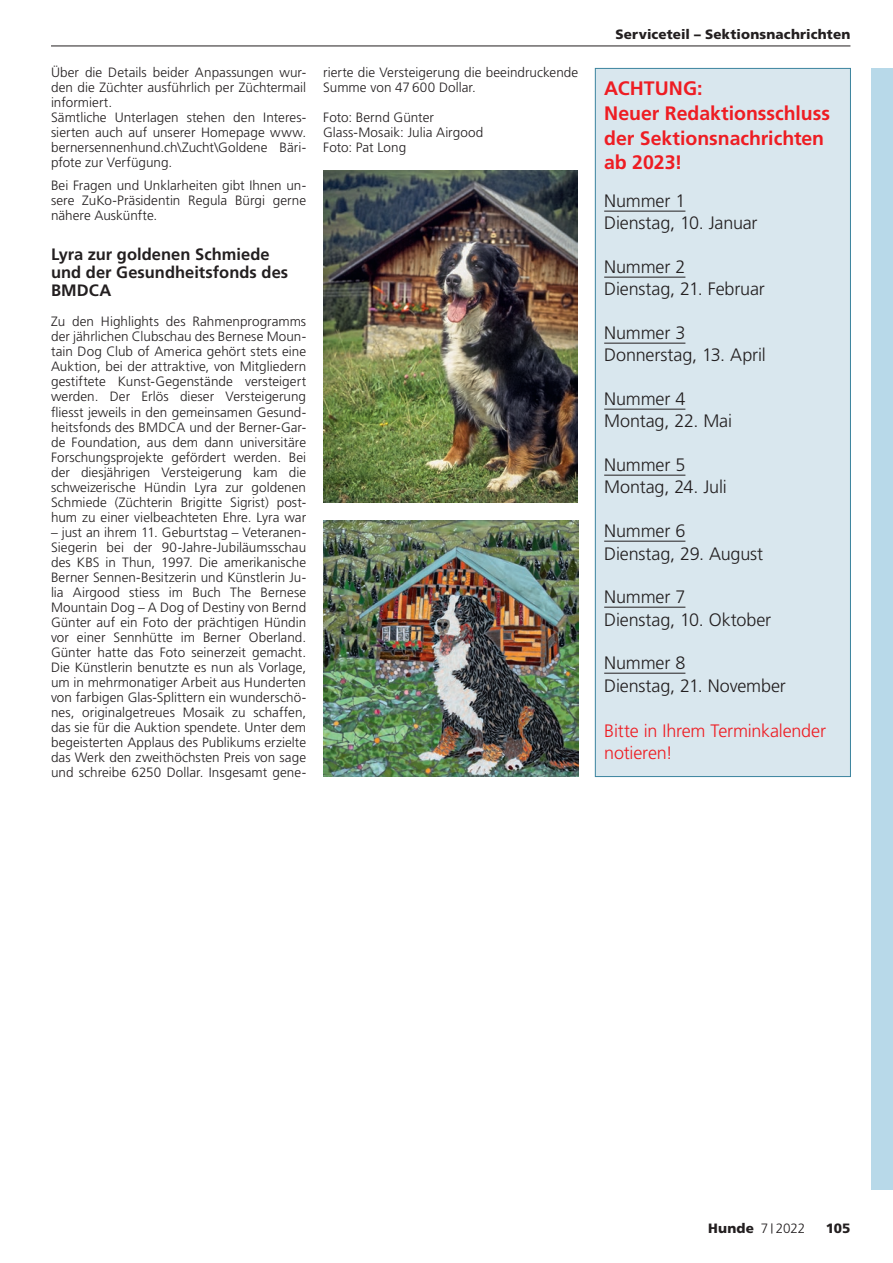
<style>
.page{position:relative;width:893px;height:1263px;background:#fff}
.page>*{position:absolute;margin:0;border:0;box-sizing:border-box;transform-origin:0 0}
.t1{font:700 19.5px/24.8px "Frutiger LT Std";color:#ee1d23}
.t2{font:300 18px/22.5px "Frutiger LT Std";letter-spacing:-.01em;color:#231f20}
.t3{font:300 18px/22.5px "Frutiger LT Std";letter-spacing:-.01em;color:#ee1d23}
.t4{font:700 16.5px/18px "Frutiger LT Std";letter-spacing:.005em;color:#231f20}
.t5{font:300 13.5px/15px "Frutiger LT Std";letter-spacing:.005em;color:#231f20}
.t6{font:900 13.5px "Frutiger LT Std";letter-spacing:.01em;color:#231f20}
.s1{font-weight:300}
.s2{font-weight:300;font-size:10.2px}
</style>
<div class="page">
<div style="left:872px;top:68px;width:21px;height:1121px;background:#b8d9e9"></div>
<hr style="left:89px;top:0;width:255px;height:1px;background:#ececec">
<hr style="left:344px;top:0;width:256px;height:1px;background:#ececec">
<hr style="left:600px;top:0;width:255px;height:1px;background:#ececec">
<hr style="left:51px;top:46px;width:799px;height:1px;background:#231f20">
<img style="left:323px;top:170px;width:254px;height:333px">
<img style="left:323px;top:520px;width:255px;height:256px">
<div style="left:595px;top:68px;width:255px;height:708px;background:#d9e7ee"></div>
<hr style="left:604px;top:211px;width:81px;height:1px;background:#231f20">
<hr style="left:604px;top:277px;width:81px;height:1px;background:#231f20">
<hr style="left:604px;top:343px;width:81px;height:1px;background:#231f20">
<hr style="left:604px;top:409px;width:81px;height:1px;background:#231f20">
<hr style="left:604px;top:475px;width:81px;height:1px;background:#231f20">
<hr style="left:604px;top:541px;width:81px;height:1px;background:#231f20">
<hr style="left:604px;top:607px;width:81px;height:1px;background:#231f20">
<hr style="left:604px;top:673px;width:81px;height:1px;background:#231f20">
<div style="left:595px;top:68px;width:256px;height:709px;border:1px solid #3c849f"></div>
<p class="t5" style="left:51px;top:65px;width:257px">Über die Details beider Anpassungen wur&shy;den die Züchter ausführlich per Züchtermail informiert.<br>Sämtliche Unterlagen stehen den Interes&shy;sierten auch auf unserer Homepage www. bernersennenhund.ch\Zucht\Goldene Bäri&shy;pfote zur Verfügung.</p>
<p class="t5" style="left:51px;top:178px;width:257px;text-align:justify">Bei Fragen und Unklarheiten gibt Ihnen un&shy;sere ZuKo-Präsidentin Regula Bürgi gerne nähere Auskünfte.</p>
<p class="t4" style="left:51px;top:246px;width:239px">Lyra zur goldenen Schmiede und der Gesundheitsfonds des<br>BMDCA</p>
<p class="t5" style="left:51px;top:314px;width:257px;text-align:justify">Zu den Highlights des Rahmenprogramms der jährlichen Clubschau des Bernese Moun&shy;tain Dog Club of America gehört stets eine Auktion, bei der attraktive, von Mitgliedern gestiftete Kunst-Gegenstände versteigert werden. Der Erlös dieser Versteigerung fliesst jeweils in den gemeinsamen Gesund&shy;heitsfonds des BMDCA und der Berner-Gar&shy;de Foundation, aus dem dann universitäre Forschungsprojekte gefördert werden. Bei der diesjährigen Versteigerung kam die schweizerische Hündin Lyra zur goldenen Schmiede (Züchterin Brigitte Sigrist) post&shy;hum zu einer vielbeachteten Ehre. Lyra war</p>
<p class="t5" style="left:51px;top:524px;width:257px;text-align:justify">– just an ihrem 11. Geburtstag – Veteranen-Siegerin bei der 90-Jahre-Jubiläumsschau des KBS in Thun, 1997. Die amerikanische Berner Sennen-Besitzerin und Künstlerin Ju&shy;lia Airgood stiess im Buch The Bernese Mountain Dog – A Dog of Destiny von Bernd Günter auf ein Foto der prächtigen Hündin vor einer Sennhütte im Berner Oberland.<br>Günter hatte das Foto seinerzeit gemacht.<br>Die Künstlerin benutzte es nun als Vorlage, um in mehrmonatiger Arbeit aus Hunderten von farbigen Glas-Splittern ein wunderschö&shy;nes, originalgetreues Mosaik zu schaffen, das sie für die Auktion spendete. Unter dem begeisterten Applaus des Publikums erzielte das Werk den zweithöchsten Preis von sage und schreibe 6250 Dollar. Insgesamt gene-</p>
<p class="t5" style="left:323px;top:65px;width:257px">rierte die Versteigerung die beeindruckende<br>Summe von 47 600 Dollar.</p>
<p class="t5" style="left:323px;top:110px;width:162px">Foto: Bernd Günter<br>Glass-Mosaik: Julia Airgood<br>Foto: Pat Long</p>
<p class="t6" style="left:616px;top:26px;width:236px">Serviceteil – Sektionsnachrichten</p>
<h1 class="t1" style="left:604px;top:76px;width:227px">ACHTUNG:<br>Neuer Redaktionsschluss der Sektionsnachrichten ab 2023!</h1>
<h2 class="t2" style="left:604px;top:190px;width:155px">Nummer 1<br>Dienstag, 10. Januar</h2>
<h2 class="t2" style="left:604px;top:256px;width:162px">Nummer 2<br>Dienstag, 21. Februar</h2>
<h2 class="t2" style="left:604px;top:322px;width:163px">Nummer 3<br>Donnerstag, 13. April</h2>
<h2 class="t2" style="left:604px;top:388px;width:129px">Nummer 4<br>Montag, 22. Mai</h2>
<h2 class="t2" style="left:604px;top:454px;width:124px">Nummer 5<br>Montag, 24. Juli</h2>
<h2 class="t2" style="left:604px;top:520px;width:160px">Nummer 6<br>Dienstag, 29. August</h2>
<h2 class="t2" style="left:604px;top:586px;width:169px">Nummer 7<br>Dienstag, 10. Oktober</h2>
<h2 class="t2" style="left:604px;top:652px;width:183px">Nummer 8<br>Dienstag, 21. November</h2>
<h2 class="t3" style="left:604px;top:719px;width:223px">Bitte in Ihrem Terminkalender notieren!</h2>
<p class="t6" style="left:708px;top:1220px;width:99px">Hunde <span class="s1">7</span> <span class="s2">|</span> <span class="s1">2022</span></p>
<p class="t6" style="left:826px;top:1220px;width:26px">105</p>
</div>
